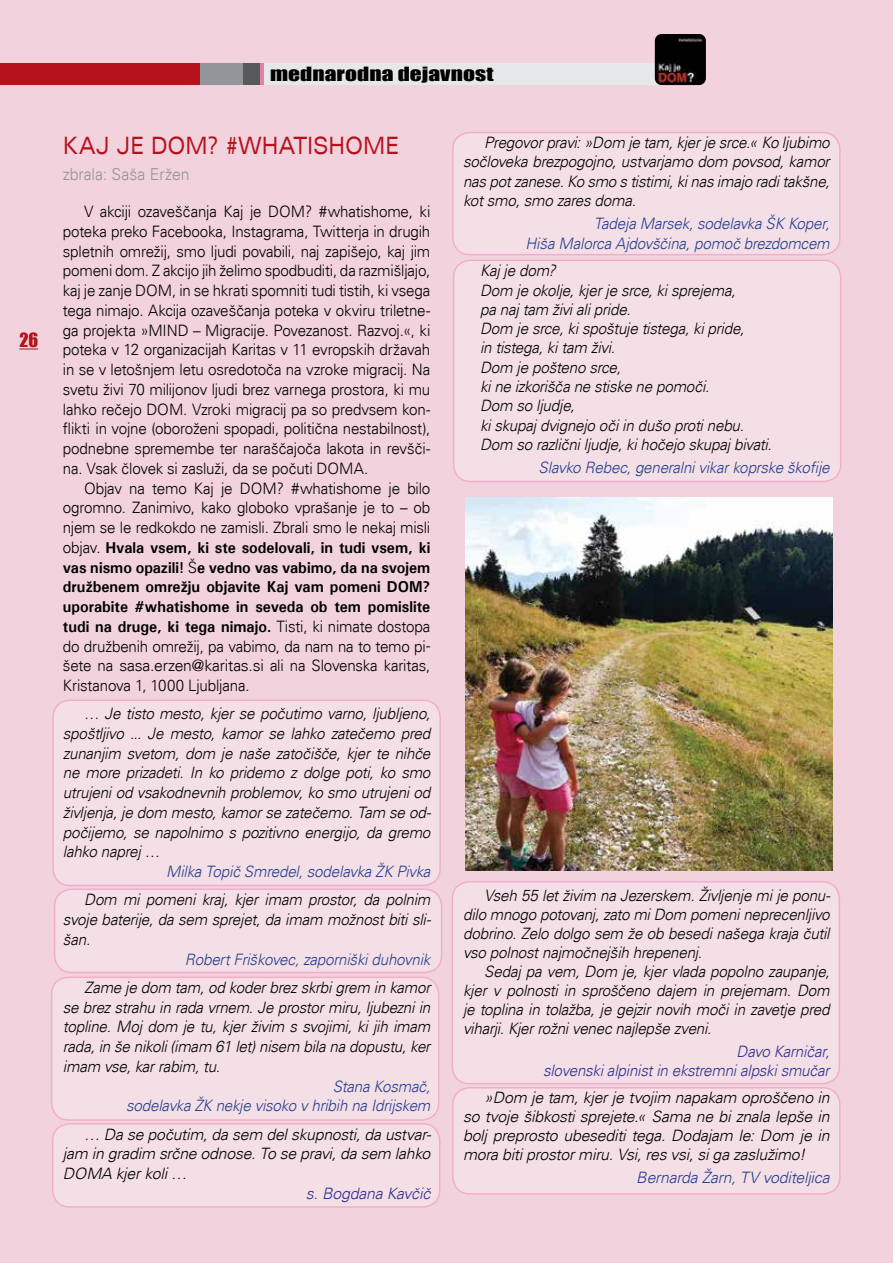
<style>
.page{position:relative;width:893px;height:1263px;background:#f2d2dd}
.page>*{position:absolute;margin:0;border:0;box-sizing:border-box;transform-origin:0 0}
.t1{font:expanded 24px "Univers";color:#b5121b;scale:.78 1}
.t2{font:18px "Impact";letter-spacing:.005em;color:#000;scale:1.3 1}
.t3{font:18px "Impact";color:#b5121b}
.t4{font:300 16.5px "Univers";color:#939598;scale:.96 1}
.t5{font:italic 300 15.75px/19.8px "Univers";letter-spacing:-.015em;color:#000;text-align:justify;scale:.96 1}
.t6{font:300 15.75px/19.8px "Univers";letter-spacing:-.01em;color:#000;text-align:justify;scale:.96 1}
.t7{font:italic 300 15.75px/18.9px "Univers";letter-spacing:-.015em;color:#000;text-align:justify}
.t8{font:italic 300 15.75px/19.8px "Univers";letter-spacing:-.015em;color:#25408f;text-align:right;scale:.96 1}
.t9{font:italic 300 15.75px/18.9px "Univers";letter-spacing:-.015em;color:#2e3092;text-align:right;scale:.96 1}
.t10{font:italic 300 15.75px "Univers";letter-spacing:-.015em;color:#25408f}
.t11{font:italic 300 15.75px "Univers";letter-spacing:-.015em;color:#2e3092}
.s1{font-weight:700}
</style>
<div class="page">
<svg style="left:19px;top:348px;width:19px;height:1px"></svg>
<img style="left:466px;top:498px;width:367px;height:373px">
<div style="left:53px;top:700px;width:387px;height:185px;background:#f5dfe7;border-radius:17px"></div>
<div style="left:52px;top:699px;width:389px;height:187px;border:2px solid #ef5ba1;border-radius:17px"></div>
<div style="left:454px;top:260px;width:387px;height:221px;background:#f5dfe7;border-radius:17px"></div>
<div style="left:453px;top:260px;width:388px;height:222px;border:2px solid #ef5ba1;border-radius:17px"></div>
<div style="left:452px;top:882px;width:387px;height:202px;background:#f5dfe7;border-radius:17px"></div>
<div style="left:452px;top:881px;width:388px;height:203px;border:2px solid #ef5ba1;border-radius:17px"></div>
<div style="left:453px;top:1088px;width:387px;height:106px;background:#f5dfe7;border-radius:17px"></div>
<div style="left:452px;top:1087px;width:389px;height:107px;border:2px solid #ef5ba1;border-radius:17px"></div>
<div style="left:453px;top:133px;width:387px;height:122px;background:#f5dfe7;border-radius:17px"></div>
<div style="left:452px;top:132px;width:389px;height:123px;border:2px solid #ef5ba1;border-radius:17px"></div>
<div style="left:55px;top:889px;width:387px;height:83px;background:#f5dfe7;border-radius:17px"></div>
<div style="left:54px;top:888px;width:388px;height:85px;border:2px solid #ef5ba1;border-radius:17px"></div>
<div style="left:52px;top:977px;width:387px;height:143px;background:#f5dfe7;border-radius:17px"></div>
<div style="left:51px;top:976px;width:388px;height:145px;border:2px solid #ef5ba1;border-radius:17px"></div>
<div style="left:53px;top:1124px;width:387px;height:83px;background:#f5dfe7;border-radius:17px"></div>
<div style="left:52px;top:1123px;width:388px;height:85px;border:2px solid #ef5ba1;border-radius:17px"></div>
<div style="left:0;top:64px;width:668px;height:21px;background:#e6e7e8"></div>
<div style="left:0;top:64px;width:259px;height:21px;background:#58595b"></div>
<div style="left:0;top:64px;width:242px;height:21px;background:#939598"></div>
<div style="left:0;top:64px;width:200px;height:21px;background:#b5121b"></div>
<img style="left:655px;top:34px;width:51px;height:51px">
<p class="t3" style="left:19px;top:326px;width:20px">26</p>
<p class="t2" style="left:270px;top:60px;width:173px">mednarodna dejavnost</p>
<h1 class="t1" style="left:63px;top:131px;width:433px">KAJ JE DOM? #WHATISHOME</h1>
<p class="t4" style="left:63px;top:165px;width:133px">zbrala: Saša Eržen</p>
<p class="t6" style="left:63px;top:202px;width:384px;text-indent:21px">V akciji ozaveščanja Kaj je DOM? #whatishome, ki poteka preko Facebooka, Instagrama, Twitterja in drugih spletnih omrežij, smo ljudi povabili, naj zapišejo, kaj jim pomeni dom. Z akcijo jih želimo spodbuditi, da razmišljajo, kaj je zanje DOM, in se hkrati spomniti tudi tistih, ki vsega tega nimajo. Akcija ozaveščanja poteka v okviru triletne&shy;ga projekta »MIND – Migracije. Povezanost. Razvoj.«, ki poteka v 12 organizacijah Karitas v 11 evropskih državah in se v letošnjem letu osredotoča na vzroke migracij. Na svetu živi 70 milijonov ljudi brez varnega prostora, ki mu lahko rečejo DOM. Vzroki migracij pa so predvsem kon&shy;flikti in vojne (oboroženi spopadi, politična nestabilnost), podnebne spremembe ter naraščajoča lakota in revšči&shy;na. Vsak človek si zasluži, da se počuti DOMA.</p>
<p class="t6" style="left:63px;top:478px;width:384px;text-indent:21px">Objav na temo Kaj je DOM? #whatishome je bilo ogromno. Zanimivo, kako globoko vprašanje je to – ob njem se le redkokdo ne zamisli. Zbrali smo le nekaj misli objav. <span class="s1">Hvala vsem, ki ste sodelovali, in tudi vsem, ki vas nismo opazili!</span> Š<span class="s1">e vedno vas vabimo, da na svojem družbenem omrežju objavite Kaj vam pomeni DOM? uporabite #whatishome in seveda ob tem pomislite tudi na druge, ki tega nimajo.</span> Tisti, ki nimate dostopa do družbenih omrežij, pa vabimo, da nam na to temo pi&shy;šete na sasa.erzen@karitas.si ali na Slovenska karitas, Kristanova 1, 1000 Ljubljana.</p>
<p class="t5" style="left:63px;top:704px;width:385px;text-indent:21px">… Je tisto mesto, kjer se počutimo varno, ljubljeno, spoštljivo ... Je mesto, kamor se lahko zatečemo pred zunanjim svetom, dom je naše zatočišče, kjer te nihče ne more prizadeti. In ko pridemo z dolge poti, ko smo utrujeni od vsakodnevnih problemov, ko smo utrujeni od življenja, je dom mesto, kamor se zatečemo. Tam se od&shy;počijemo, se napolnimo s pozitivno energijo, da gremo lahko naprej …</p>
<p class="t8" style="left:166px;top:862px;width:277px">Milka Topič Smredel, sodelavka ŽK Pivka</p>
<p class="t5" style="left:63px;top:890px;width:385px;text-indent:21px">Dom mi pomeni kraj, kjer imam prostor, da polnim svoje baterije, da sem sprejet, da imam možnost biti sli&shy;šan.</p>
<p class="t8" style="left:185px;top:949px;width:257px">Robert Friškovec, zaporniški duhovnik</p>
<p class="t5" style="left:63px;top:977px;width:384px;text-indent:21px">Zame je dom tam, od koder brez skrbi grem in kamor se brez strahu in rada vrnem. Je prostor miru, ljubezni in topline. Moj dom je tu, kjer živim s svojimi, ki jih imam rada, in še nikoli (imam 61 let) nisem bila na dopustu, ker imam vse, kar rabim, tu.</p>
<p class="t8" style="left:126px;top:1076px;width:318px">Stana Kosmač,<br>sodelavka ŽK nekje visoko v hribih na Idrijskem</p>
<p class="t7" style="left:63px;top:1124px;width:370px;line-height:19.8px;text-indent:21px">… Da se počutim, da sem del skupnosti, da ustvar&shy;jam in gradim srčne odnose. To se pravi, da sem lahko DOMA kjer koli …</p>
<p class="t11" style="left:306px;top:1184px;width:126px">s. Bogdana Kavčič</p>
<p class="t5" style="left:463px;top:133px;width:383px;line-height:19.2px;text-indent:21px">Pregovor pravi: »Dom je tam, kjer je srce.« Ko ljubimo sočloveka brezpogojno, ustvarjamo dom povsod, kamor nas pot zanese. Ko smo s tistimi, ki nas imajo radi takšne, kot smo, smo zares doma.</p>
<p class="t8" style="left:525px;top:214px;width:318px;line-height:19.2px">Tadeja Marsek, sodelavka ŠK Koper,<br>Hiša Malorca Ajdovščina, pomoč brezdomcem</p>
<p class="t5" style="left:480px;top:261px;width:305px;line-height:19.2px;text-align:left">Kaj je dom?<br>Dom je okolje, kjer je srce, ki sprejema,<br>pa naj tam živi ali pride.<br>Dom je srce, ki spoštuje tistega, ki pride,<br>in tistega, ki tam živi.<br>Dom je pošteno srce,<br>ki ne izkorišča ne stiske ne pomoči.<br>Dom so ljudje,<br>ki skupaj dvignejo oči in dušo proti nebu.<br>Dom so različni ljudje, ki hočejo skupaj bivati.</p>
<p class="t8" style="left:539px;top:458px;width:305px">Slavko Rebec, generalni vikar koprske škofije</p>
<p class="t5" style="left:463px;top:886px;width:384px;line-height:18.9px;text-indent:21px">Vseh 55 let živim na Jezerskem. Življenje mi je ponu&shy;dilo mnogo potovanj, zato mi Dom pomeni neprecenljivo dobrino. Zelo dolgo sem že ob besedi našega kraja čutil vso polnost najmočnejših hrepenenj.</p>
<p class="t5" style="left:463px;top:962px;width:383px;line-height:18.9px;text-indent:21px">Sedaj pa vem, Dom je, kjer vlada popolno zaupanje, kjer v polnosti in sproščeno dajem in prejemam. Dom je toplina in tolažba, je gejzir novih moči in zavetje pred viharji. Kjer rožni venec najlepše zveni.</p>
<p class="t9" style="left:543px;top:1042px;width:300px">Davo Karničar,<br>slovenski alpinist in ekstremni alpski smučar</p>
<p class="t7" style="left:463px;top:1088px;width:368px;text-indent:21px">»Dom je tam, kjer je tvojim napakam oproščeno in so tvoje šibkosti sprejete.« Sama ne bi znala lepše in bolj preprosto ubesediti tega. Dodajam le: Dom je in mora biti prostor miru. Vsi, res vsi, si ga zaslužimo!</p>
<p class="t10" style="left:636px;top:1168px;width:195px">Bernarda Žarn, TV voditeljica</p>
</div>
